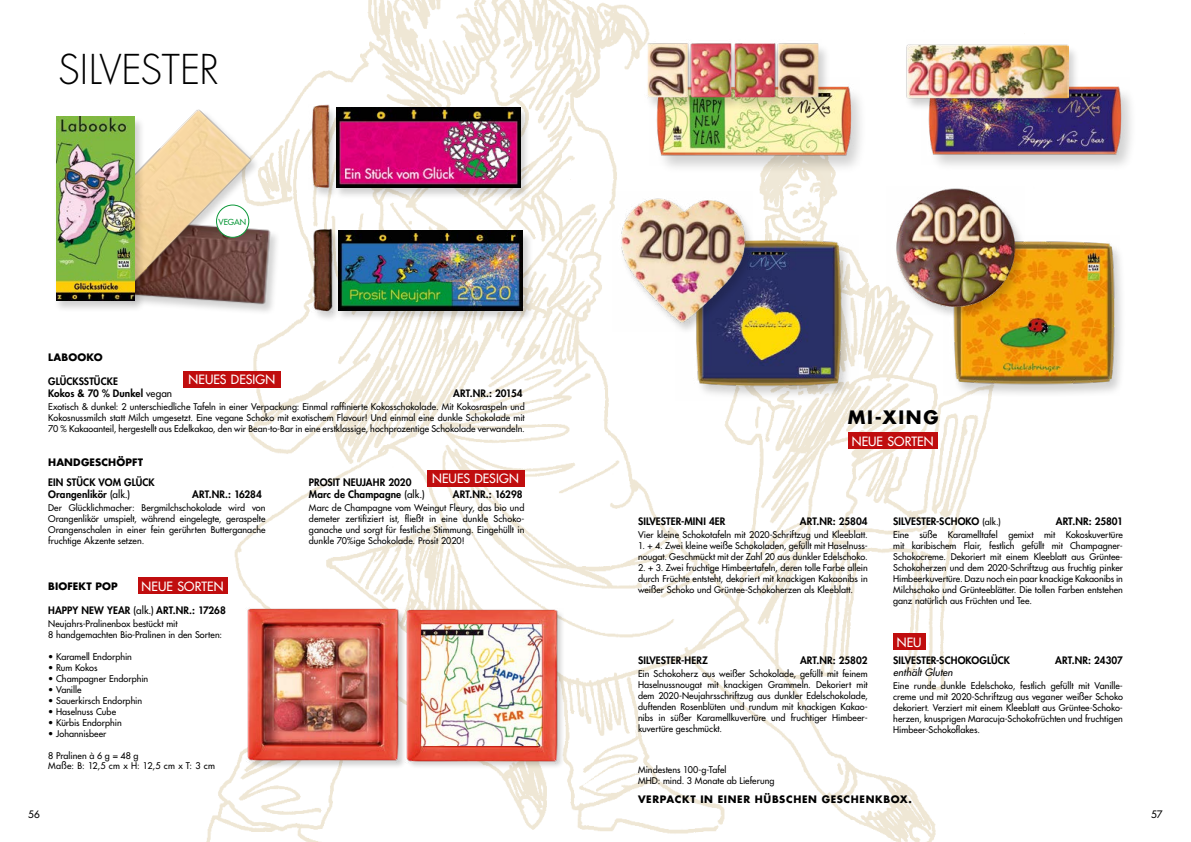
<style>
.page{position:relative;width:1191px;height:842px;background:#fff}
.page>*{position:absolute;margin:0;border:0;box-sizing:border-box;transform-origin:0 0}
.t1{font:300 40px "Futura Std";letter-spacing:-.005em;color:#000}
.t2{font:700 18px "Futura Std";letter-spacing:.1em;color:#000}
.t3{font:500 12.5px "Futura Std";letter-spacing:.01em;color:#fff}
.t4{font:800 10px/12px "Futura Std";letter-spacing:.01em;color:#000}
.t5{font:700 10px "Futura Std";letter-spacing:.065em;color:#000}
.t6{font:700 10px "Futura Std";letter-spacing:.015em;color:#000}
.t7{font:italic 500 10px "Futura Std";letter-spacing:.01em;color:#000}
.t8{font:500 10px "Futura Std";color:#000}
.t9{font:500 9px/11px "Futura Std";letter-spacing:.005em;color:#000;text-align:justify}
.t10{font:500 8.1px "Futura Std";color:#0b9839}
.s1{font-weight:500}
.s2{font-weight:500;font-size:9px}
</style>
<div class="page">
<img style="left:138px;top:0;width:456px;height:842px">
<img style="left:594px;top:3px;width:398px;height:839px">
<div style="left:427px;top:471px;width:98px;height:16px;background:#c00d0e"></div>
<img style="left:676px;top:235px;width:182px;height:165px">
<div style="left:334px;top:107px;width:197px;height:92px;background:#000;opacity:.18"></div>
<img style="left:339px;top:108px;width:182px;height:79px">
<div style="left:336px;top:230px;width:197px;height:92px;background:#000;opacity:.18"></div>
<img style="left:342px;top:231px;width:181px;height:79px">
<div style="left:310px;top:106px;width:29px;height:94px;background:#000;opacity:.18"></div>
<img style="left:308px;top:105px;width:24px;height:85px">
<div style="left:312px;top:229px;width:30px;height:94px;background:#000;opacity:.18"></div>
<img style="left:311px;top:228px;width:23px;height:85px">
<div style="left:83px;top:218px;width:197px;height:97px;background:#000;opacity:.18"></div>
<img style="left:145px;top:215px;width:127px;height:93px">
<div style="left:72px;top:109px;width:188px;height:191px;background:#000;opacity:.18"></div>
<img style="left:71px;top:96px;width:193px;height:196px">
<div style="left:54px;top:117px;width:91px;height:195px;background:#000;opacity:.18"></div>
<img style="left:56px;top:117px;width:79px;height:183px">
<div style="left:247px;top:609px;width:159px;height:160px;background:#000;opacity:.18"></div>
<img style="left:246px;top:608px;width:317px;height:155px">
<div style="left:951px;top:240px;width:175px;height:158px;background:#000;opacity:.18"></div>
<img style="left:943px;top:240px;width:176px;height:156px">
<div style="left:894px;top:189px;width:133px;height:130px;background:#000;opacity:.18"></div>
<img style="left:886px;top:187px;width:138px;height:127px">
<div style="left:619px;top:199px;width:137px;height:135px;background:#000;opacity:.18"></div>
<img style="left:612px;top:191px;width:140px;height:140px">
<div style="left:893px;top:634px;width:32px;height:16px;background:#c00d0e"></div>
<div style="left:926px;top:87px;width:211px;height:85px;background:#fbfbfb"></div>
<img style="left:921px;top:86px;width:208px;height:79px">
<div style="left:904px;top:45px;width:175px;height:67px;background:#000;opacity:.18"></div>
<img style="left:906px;top:40px;width:162px;height:63px">
<div style="left:654px;top:86px;width:214px;height:88px;background:#000;opacity:.18"></div>
<img style="left:649px;top:78px;width:210px;height:87px">
<div style="left:645px;top:43px;width:186px;height:68px;background:#000;opacity:.18"></div>
<img style="left:644px;top:40px;width:177px;height:63px">
<div style="left:216px;top:205px;width:33px;height:32px;background:#fff;border-radius:50%"></div>
<div style="left:216px;top:205px;width:33px;height:33px;border:1px solid #0b9839;border-radius:50%"></div>
<div style="left:406px;top:610px;width:159px;height:159px;background:#000;opacity:.18"></div>
<img style="left:421px;top:624px;width:121px;height:122px">
<div style="left:138px;top:578px;width:90px;height:16px;background:#c00d0e"></div>
<div style="left:848px;top:433px;width:89px;height:16px;background:#c00d0e"></div>
<div style="left:183px;top:371px;width:98px;height:17px;background:#c00d0e"></div>
<h1 class="t1" style="left:58px;top:45px;width:162px">SILVESTER</h1>
<p class="t10" style="left:218px;top:217px;width:29px">VEGAN</p>
<p class="t6" style="left:48px;top:350px;width:56px">LABOOKO</p>
<p class="t4" style="left:48px;top:375px;width:125px">GLÜCKSSTÜCKE<br>Kokos &amp; 70 % Dunkel <span class="s1">vegan</span></p>
<h3 class="t3" style="left:189px;top:372px;width:88px">NEUES DESIGN</h3>
<p class="t4" style="left:453px;top:387px;width:71px">ART.NR.: 20154</p>
<p class="t9" style="left:48px;top:401px;width:478px">Exotisch &amp; dunkel: 2 unterschiedliche Tafeln in einer Verpackung: Einmal raffinierte Kokosschokolade. Mit Kokosraspeln und Kokosnussmilch statt Milch umgesetzt. Eine vegane Schoko mit exotischem Flavour! Und einmal eine dunkle Schokolade mit 70 % Kakaoanteil, hergestellt aus Edelkakao, den wir Bean-to-Bar in eine erstklassige, hochprozentige Schokolade verwandeln.</p>
<p class="t6" style="left:48px;top:455px;width:96px">HANDGESCHÖPFT</p>
<p class="t4" style="left:48px;top:477px;width:108px">EIN STÜCK VOM GLÜCK<br>Orangenlikör <span class="s1">(alk.)</span></p>
<h3 class="t3" style="left:432px;top:471px;width:88px">NEUES DESIGN</h3>
<p class="t4" style="left:309px;top:477px;width:117px">PROSIT NEUJAHR 2020<br>Marc de Champagne <span class="s1">(alk.)</span></p>
<p class="t4" style="left:453px;top:489px;width:71px">ART.NR.: 16298</p>
<p class="t9" style="left:309px;top:502px;width:217px">Marc de Champagne vom Weingut Fleury, das bio und demeter zertifiziert ist, fließt in eine dunkle Schoko&shy;ganache und sorgt für festliche Stimmung. Eingehüllt in dunkle 70%ige Schokolade. Prosit 2020!</p>
<p class="t4" style="left:192px;top:489px;width:71px">ART.NR.: 16284</p>
<p class="t9" style="left:48px;top:502px;width:219px">Der Glücklichmacher: Bergmilchschokolade wird von Orangenlikör umspielt, während eingelegte, geraspelte Orangenschalen in einer fein gerührten Butterganache fruchtige Akzente setzen.</p>
<h3 class="t3" style="left:142px;top:578px;width:83px">NEUE SORTEN</h3>
<p class="t6" style="left:48px;top:579px;width:71px">BIOFEKT POP</p>
<p class="t4" style="left:48px;top:604px;width:179px">HAPPY NEW YEAR <span class="s1">(alk.)</span> ART.NR.: 17268</p>
<p class="t9" style="left:48px;top:618px;width:175px">Neujahrs-Pralinenbox bestückt mit<br>8 handgemachten Bio-Pralinen in den Sorten:</p>
<p class="t9" style="left:48px;top:651px;width:85px">• Karamell Endorphin</p>
<p class="t9" style="left:48px;top:662px;width:51px">• Rum Kokos</p>
<p class="t9" style="left:48px;top:673px;width:102px">• Champagner Endorphin</p>
<p class="t9" style="left:48px;top:684px;width:35px">• Vanille</p>
<p class="t9" style="left:48px;top:695px;width:95px">• Sauerkirsch Endorphin</p>
<p class="t9" style="left:48px;top:706px;width:69px">• Haselnuss Cube</p>
<p class="t9" style="left:48px;top:717px;width:75px">• Kürbis Endorphin</p>
<p class="t9" style="left:48px;top:728px;width:60px">• Johannisbeer</p>
<p class="t9" style="left:48px;top:750px;width:168px">8 Pralinen à 6 g = 48 g<br>Maße: B: 12,5 cm x H: 12,5 cm x T: 3 cm</p>
<h2 class="t2" style="left:847px;top:406px;width:93px">MI-XING</h2>
<h3 class="t3" style="left:851px;top:433px;width:83px">NEUE SORTEN</h3>
<p class="t4" style="left:638px;top:515px;width:89px">SILVESTER-MINI 4ER</p>
<p class="t4" style="left:800px;top:515px;width:69px">ART.NR: 25804</p>
<p class="t9" style="left:638px;top:529px;width:231px">Vier kleine Schokotafeln mit 2020-Schriftzug und Kleeblatt.</p>
<p class="t9" style="left:638px;top:540px;width:231px">1. + 4. Zwei kleine weiße Schokoladen, gefüllt mit Haselnuss&shy;nougat. Geschmückt mit der Zahl 20 aus dunkler Edelschoko.</p>
<p class="t9" style="left:638px;top:562px;width:231px">2. + 3. Zwei fruchtige Himbeertafeln, deren tolle Farbe allein durch Früchte entsteht, dekoriert mit knackigen Kakaonibs in weißer Schoko und Grüntee-Schokoherzen als Kleeblatt.</p>
<p class="t4" style="left:638px;top:654px;width:72px">SILVESTER-HERZ</p>
<p class="t4" style="left:800px;top:654px;width:69px">ART.NR: 25802</p>
<p class="t9" style="left:638px;top:668px;width:231px">Ein Schokoherz aus weißer Schokolade, gefüllt mit feinem Haselnussnougat mit knackigen Grammeln. Dekoriert mit dem 2020-Neujahrsschriftzug aus dunkler Edelschokolade, duftenden Rosenblüten und rundum mit knackigen Kakao&shy;nibs in süßer Karamellkuvertüre und fruchtiger Himbeer&shy;kuvertüre geschmückt.</p>
<p class="t9" style="left:638px;top:764px;width:138px">Mindestens 100-g-Tafel<br>MHD: mind. 3 Monate ab Lieferung</p>
<p class="t4" style="left:893px;top:515px;width:109px">SILVESTER-SCHOKO <span class="s2">(alk.)</span></p>
<p class="t4" style="left:1055px;top:515px;width:68px">ART.NR: 25801</p>
<p class="t9" style="left:893px;top:529px;width:231px">Eine süße Karamelltafel gemixt mit Kokoskuvertüre mit karibischem Flair, festlich gefüllt mit Champagner-Schokocreme. Dekoriert mit einem Kleeblatt aus Grüntee-Schokoherzen und dem 2020-Schriftzug aus fruchtig pinker Himbeerkuvertüre. Dazu noch ein paar knackige Kakaonibs in Milchschoko und Grünteeblätter. Die tollen Farben entstehen ganz natürlich aus Früchten und Tee.</p>
<h3 class="t3" style="left:896px;top:634px;width:26px">NEU</h3>
<p class="t4" style="left:893px;top:654px;width:118px">SILVESTER-SCHOKOGLÜCK</p>
<p class="t4" style="left:1055px;top:654px;width:69px">ART.NR: 24307</p>
<p class="t7" style="left:893px;top:666px;width:61px">enthält Gluten</p>
<p class="t9" style="left:893px;top:680px;width:231px">Eine runde dunkle Edelschoko, festlich gefüllt mit Vanille&shy;creme und mit 2020-Schriftzug aus veganer weißer Schoko dekoriert. Verziert mit einem Kleeblatt aus Grüntee-Schoko&shy;herzen, knusprigen Maracuja-Schokofrüchten und fruchtigen Himbeer-Schokoflakes.</p>
<p class="t5" style="left:638px;top:793px;width:275px">VERPACKT IN EINER HÜBSCHEN GESCHENKBOX.</p>
<p class="t8" style="left:28px;top:808px;width:13px">56</p>
<p class="t8" style="left:1151px;top:808px;width:13px">57</p>
</div>
